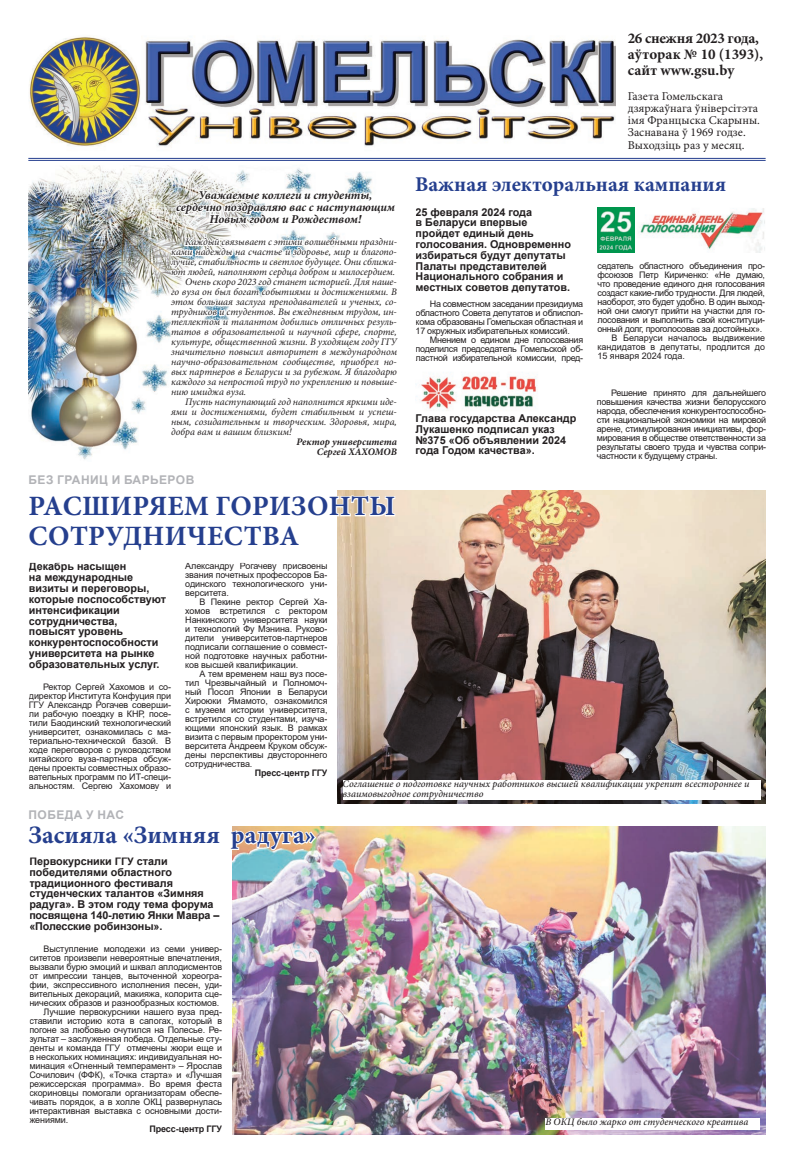
<style>
.page{position:relative;width:794px;height:1163px;background:#fff}
.page>*{position:absolute;margin:0;border:0;box-sizing:border-box;transform-origin:0 0}
.t1{font:700 28px/30px "Minion Pro";letter-spacing:.01em;color:#253f8e}
.t2{font:700 25px "Minion Pro";color:#253f8e}
.t3{font:700 21px "Minion Pro";color:#253f8e}
.t4{font:700 15px/16px "Minion Pro";letter-spacing:-.005em;color:#231f20}
.t5{font:12px/12.2px "Minion Pro";color:#231f20}
.t6{font:italic 700 12px/12px "Minion Pro";color:#231f20;text-align:center}
.t7{font:700 12px "Arial";letter-spacing:.035em;color:#b2b3b7}
.t8{font:700 10.8px/10.8px "Arial";color:#231f20}
.t9{font:italic 10px "Minion Pro";color:#231f20}
.t10{font:italic 500 10px/10px "Minion Pro";color:#231f20}
.t11{font:italic 700 10px/10px "Minion Pro";color:#231f20;text-align:right}
.t12{font:9px/9px "Arial";letter-spacing:-.01em;color:#231f20;text-align:justify}
.t13{font:9px "Arial";letter-spacing:-.03em;color:#231f20}
.t14{font:700 9px "Arial";letter-spacing:-.01em;color:#231f20}
</style>
<div class="page">
<hr style="left:28px;top:158px;width:737px;height:1px;background:#253f8e">
<hr style="left:28px;top:160px;width:737px;height:1px;background:#253f8e">
<svg style="left:625px;top:157px;width:140px;height:4px"></svg>
<img style="left:29px;top:36px;width:112px;height:110px">
<img style="left:145px;top:39px;width:471px;height:108px">
<img style="left:28px;top:166px;width:140px;height:290px">
<svg style="left:168px;top:114px;width:232px;height:223px"></svg>
<img style="left:634px;top:209px;width:129px;height:43px">
<img style="left:416px;top:373px;width:121px;height:38px">
<img style="left:597px;top:207px;width:37px;height:45px">
<img style="left:337px;top:490px;width:428px;height:313px">
<div style="left:343px;top:780px;width:417px;height:19px;background:#fff"></div>
<img style="left:396px;top:826px;width:369px;height:308px">
<img style="left:232px;top:494px;width:164px;height:641px">
<div style="left:545px;top:1117px;width:215px;height:12px;background:#fff"></div>
<h3 class="t4" style="left:628px;top:30px;width:137px">26 снежня 2023 года, аўторак № 10 (1393), сайт www.gsu.by</h3>
<h3 class="t6" style="left:176px;top:189px;width:220px">Уважаемые коллеги и студенты, сердечно поздравляю вас с наступающим<br>Новым годом и Рождеством!</h3>
<p class="t9" style="left:185px;top:235px;width:213px">Каждый связывает с этими волшебными праздни-</p>
<p class="t9" style="left:171px;top:245px;width:227px">ками надежды на счастье и здоровье, мир и благопо-</p>
<p class="t9" style="left:171px;top:255px;width:227px">лучие, стабильность и светлое будущее. Они сближа-</p>
<p class="t9" style="left:171px;top:265px;width:226px">ют людей, наполняют сердца добром и милосердием.</p>
<p class="t9" style="left:185px;top:275px;width:213px">Очень скоро 2023 год станет историей. Для наше-</p>
<p class="t9" style="left:171px;top:285px;width:227px">го вуза он был богат событиями и достижениями. В</p>
<p class="t9" style="left:171px;top:295px;width:227px">этом большая заслуга преподавателей и ученых, со-</p>
<p class="t9" style="left:171px;top:305px;width:227px">трудников и студентов. Вы ежедневным трудом, ин-</p>
<p class="t9" style="left:171px;top:315px;width:227px">теллектом и талантом добились отличных резуль-</p>
<p class="t9" style="left:171px;top:325px;width:227px">татов в образовательной и научной сфере, спорте,</p>
<p class="t9" style="left:171px;top:335px;width:227px">культуре, общественной жизни. В уходящем году ГГУ</p>
<p class="t9" style="left:171px;top:345px;width:227px">значительно повысил авторитет в международном</p>
<p class="t9" style="left:171px;top:355px;width:227px">научно-образовательном сообществе, приобрел но-</p>
<p class="t9" style="left:171px;top:365px;width:227px">вых партнеров в Беларуси и за рубежом. Я благодарю</p>
<p class="t9" style="left:171px;top:375px;width:227px">каждого за непростой труд по укреплению и повыше-</p>
<p class="t9" style="left:171px;top:385px;width:77px">нию имиджа вуза.</p>
<p class="t9" style="left:185px;top:395px;width:213px">Пусть наступающий год наполнится яркими иде-</p>
<p class="t9" style="left:171px;top:405px;width:227px">ями и достижениями, будет стабильным и успеш-</p>
<p class="t9" style="left:171px;top:415px;width:227px">ным, созидательным и творческим. Здоровья, мира,</p>
<p class="t9" style="left:171px;top:425px;width:122px">добра вам и вашим близким!</p>
<p class="t11" style="left:296px;top:437px;width:102px">Ректор университета<br>Сергей ХАХОМОВ</p>
<h3 class="t7" style="left:29px;top:471px;width:167px">БЕЗ ГРАНИЦ И БАРЬЕРОВ</h3>
<h1 class="t1" style="left:28px;top:491px;width:368px">РАСШИРЯЕМ ГОРИЗОНТЫ<br>СОТРУДНИЧЕСТВА</h1>
<h3 class="t5" style="left:628px;top:90px;width:134px">Газета Гомельскага дзяржаўнага ўніверсітэта імя Францыска Скарыны.<br>Заснавана ў 1969 годзе.<br>Выходзіць раз у месяц.</h3>
<h3 class="t3" style="left:415px;top:170px;width:313px">Важная электоральная кампания</h3>
<p class="t8" style="left:415px;top:206px;width:157px">25 февраля 2024 года<br>в Беларуси впервые пройдет единый день голосования. Одновременно избираться будут депутаты<br>Палаты представителей<br>Национального собрания и местных советов депутатов.</p>
<p class="t12" style="left:415px;top:299px;width:169px;text-indent:14px">На совместном заседании президиума областного Совета депутатов и облиспол&shy;кома образованы Гомельская областная и 17 окружных избирательных комиссий.</p>
<p class="t12" style="left:415px;top:335px;width:169px;text-indent:14px">Мнением о едином дне голосования поделился председатель Гомельской об&shy;ластной избирательной комиссии, пред-</p>
<p class="t13" style="left:597px;top:260px;width:169px">седатель областного объединения про-</p>
<p class="t13" style="left:597px;top:269px;width:169px">фсоюзов Петр Кириченко: «Не думаю,</p>
<p class="t13" style="left:597px;top:278px;width:169px">что проведение единого дня голосования</p>
<p class="t13" style="left:597px;top:287px;width:169px">создаст какие-либо трудности. Для людей,</p>
<p class="t13" style="left:597px;top:296px;width:169px">наоборот, это будет удобно. В один выход-</p>
<p class="t13" style="left:597px;top:305px;width:169px">ной они смогут прийти на участки для го-</p>
<p class="t13" style="left:597px;top:314px;width:169px">лосования и выполнить свой конституци-</p>
<p class="t13" style="left:597px;top:323px;width:166px">онный долг, проголосовав за достойных».</p>
<p class="t12" style="left:611px;top:333px;width:155px">В Беларуси началось выдвижение</p>
<p class="t12" style="left:597px;top:342px;width:169px">кандидатов в депутаты, продлится до</p>
<p class="t12" style="left:597px;top:351px;width:89px">15 января 2024 года.</p>
<p class="t8" style="left:415px;top:413px;width:162px">Глава государства Александр<br>Лукашенко подписал указ №375 «Об объявлении 2024 года Годом качества».</p>
<p class="t12" style="left:597px;top:388px;width:171px;text-indent:14px">Решение принято для дальнейшего повышения качества жизни белорусского народа, обеспечения конкурентоспособно&shy;сти национальной экономики на мировой арене, стимулирования инициативы, фор&shy;мирования в обществе ответственности за результаты своего труда и чувства сопри&shy;частности к будущему страны.</p>
<p class="t8" style="left:29px;top:561px;width:139px">Декабрь насыщен<br>на международные визиты и переговоры, которые поспособствуют интенсификации сотрудничества, повысят уровень конкурентоспособности университета на рынке образовательных услуг.</p>
<p class="t12" style="left:29px;top:682px;width:144px;text-indent:14px">Ректор Сергей Хахомов и со&shy;директор Института Конфуция при ГГУ Александр Рогачев соверши&shy;ли рабочую поездку в КНР, посе&shy;тили Баодинский технологический университет, ознакомилась с ма&shy;териально-технической базой. В ходе переговоров с руководством китайского вуза-партнера обсуж&shy;дены проекты совместных образо&shy;вательных программ по ИТ-специ&shy;альностям. Сергею Хахомову и</p>
<p class="t12" style="left:185px;top:561px;width:144px">Александру Рогачеву присвоены звания почетных профессоров Ба&shy;одинского технологического уни&shy;верситета.</p>
<p class="t12" style="left:185px;top:597px;width:144px;text-indent:14px">В Пекине ректор Сергей Ха&shy;хомов встретился с ректором Нанкинского университета науки и технологий Фу Мэнина. Руково&shy;дители университетов-партнеров подписали соглашение о совмест&shy;ной подготовке научных работни&shy;ков высшей квалификации.</p>
<p class="t12" style="left:185px;top:669px;width:144px;text-indent:14px">А тем временем наш вуз посе&shy;тил Чрезвычайный и Полномоч&shy;ный Посол Японии в Беларуси Хироюки Ямамото, ознакомился с музеем истории университета, встретился со студентами, изуча&shy;ющими японский язык. В рамках визита с первым проректором уни&shy;верситета Андреем Круком обсуж&shy;дены перспективы двустороннего сотрудничества.</p>
<p class="t14" style="left:255px;top:766px;width:74px">Пресс-центр ГГУ</p>
<h3 class="t7" style="left:29px;top:805px;width:97px">ПОБЕДА У НАС</h3>
<p class="t8" style="left:29px;top:855px;width:191px">Первокурсники ГГУ стали победителями областного традиционного фестиваля студенческих талантов «Зимняя радуга». В этом году тема форума посвящена 140-летию Янки Мавра – «Полесские робинзоны».</p>
<p class="t12" style="left:44px;top:944px;width:180px">Выступление молодежи из семи универ-</p>
<p class="t12" style="left:29px;top:953px;width:194px">ситетов произвели невероятные впечатления,</p>
<p class="t12" style="left:29px;top:962px;width:194px">вызвали бурю эмоций и шквал аплодисментов</p>
<p class="t12" style="left:29px;top:971px;width:194px">от импрессии танцев, выточенной хореогра-</p>
<p class="t12" style="left:29px;top:980px;width:194px">фии, экспрессивного исполнения песен, уди-</p>
<p class="t12" style="left:29px;top:989px;width:194px">вительных декораций, макияжа, колорита сце-</p>
<p class="t12" style="left:29px;top:998px;width:191px">нических образов и разнообразных костюмов.</p>
<p class="t12" style="left:44px;top:1007px;width:180px">Лучшие первокурсники нашего вуза пред-</p>
<p class="t12" style="left:29px;top:1016px;width:194px">ставили историю кота в сапогах, который в</p>
<p class="t12" style="left:29px;top:1025px;width:194px">погоне за любовью очутился на Полесье. Ре-</p>
<p class="t12" style="left:29px;top:1034px;width:194px">зультат – заслуженная победа. Отдельные сту-</p>
<p class="t12" style="left:29px;top:1043px;width:194px">денты и команда ГГУ отмечены жюри еще и</p>
<p class="t12" style="left:29px;top:1052px;width:194px">в нескольких номинациях: индивидуальная но-</p>
<p class="t12" style="left:29px;top:1061px;width:194px">минация «Огненный темперамент» – Ярослав</p>
<p class="t12" style="left:29px;top:1070px;width:194px">Сочилович (ФФК), «Точка старта» и «Лучшая</p>
<p class="t12" style="left:29px;top:1079px;width:194px">режиссерская программа». Во время феста</p>
<p class="t12" style="left:29px;top:1088px;width:194px">скориновцы помогали организаторам обеспе-</p>
<p class="t12" style="left:29px;top:1097px;width:194px">чивать порядок, а в холле ОКЦ развернулась</p>
<p class="t12" style="left:29px;top:1106px;width:194px">интерактивная выставка с основными дости-</p>
<p class="t12" style="left:29px;top:1115px;width:40px">жениями.</p>
<p class="t14" style="left:149px;top:1122px;width:74px">Пресс-центр ГГУ</p>
<h2 class="t2" style="left:28px;top:817px;width:289px">Засияла «Зимняя радуга»</h2>
<p class="t10" style="left:343px;top:779px;width:408px">Соглашение о подготовке научных работников высшей квалификации укрепит всестороннее и взаимовыгодное сотрудничество</p>
<p class="t10" style="left:545px;top:1116px;width:204px">В ОКЦ было жарко от студенческого креатива</p>
</div>
